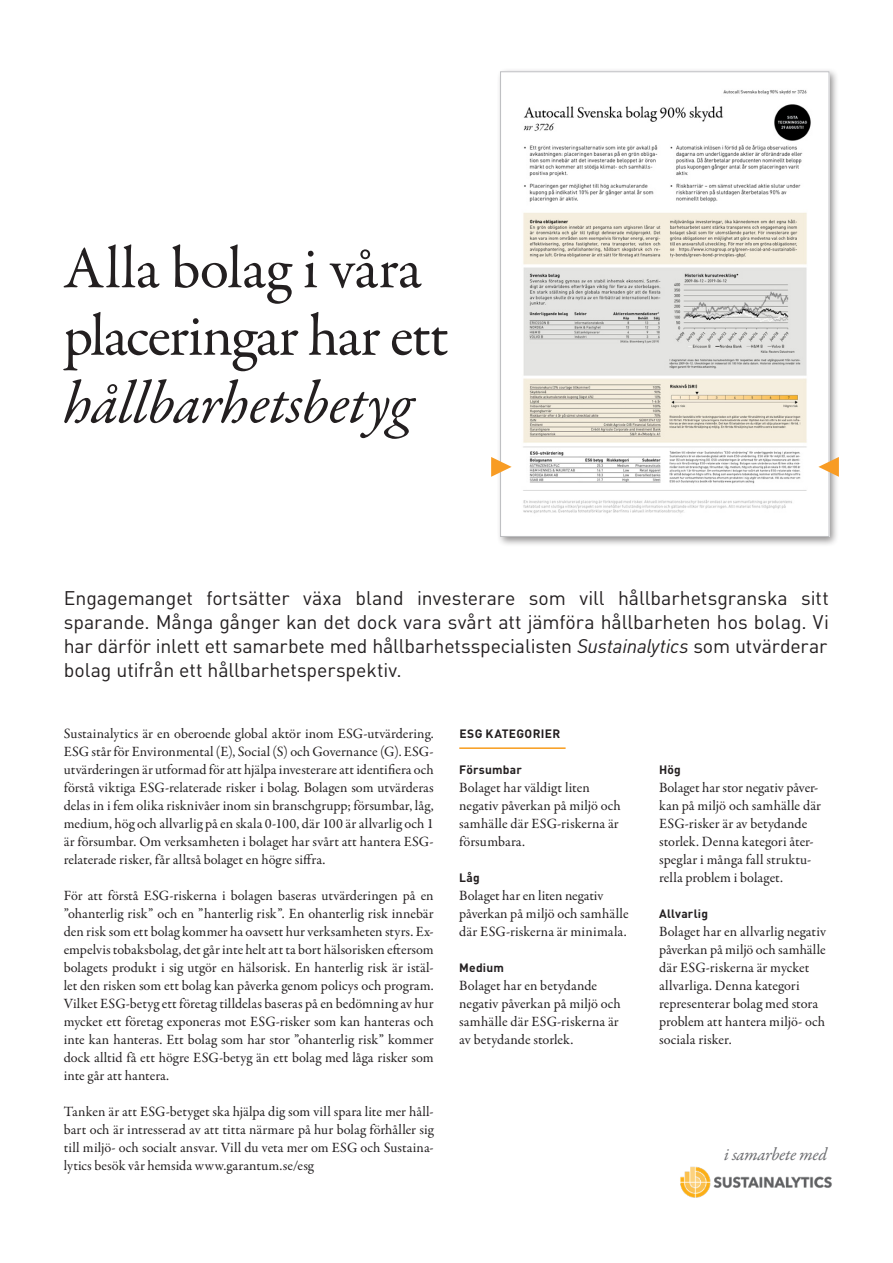
<style>
.page{position:relative;width:893px;height:1263px;background:#fff}
.page>*{position:absolute;margin:0;border:0;box-sizing:border-box;transform-origin:0 0}
.t1{font:60px "Garamond Premr Pro";letter-spacing:-.02em;color:#231f20}
.t2{font:italic 60px "Garamond Premr Pro";letter-spacing:-.015em;color:#231f20}
.t3{font:19.5px/24px "DINOT";color:#231f20;text-align:justify}
.t4{font:italic 18px "Garamond Premr Pro";letter-spacing:-.015em;color:#6c6d70}
.t5{font:14.25px/18px "Garamond Premr Pro";letter-spacing:.005em;color:#231f20}
.t6{font:700 12px "DINOT";letter-spacing:.02em;color:#231f20}
.s1{font-style:italic}
</style>
<div class="page">
<div style="left:497px;top:68px;width:342px;height:479px;background:#231f20;opacity:.5"></div>
<img style="left:502px;top:74px;width:325px;height:461px">
<div style="left:500px;top:72px;width:329px;height:465px;border:1px solid #bcbdc0"></div>
<svg style="left:818px;top:457px;width:21px;height:20px"></svg>
<svg style="left:491px;top:457px;width:21px;height:20px"></svg>
<hr style="left:459px;top:747px;width:107px;height:2px;background:#f89c1c">
<img style="left:680px;top:1166px;width:152px;height:32px">
<p class="t1" style="left:63px;top:232px;width:359px">Alla bolag i våra</p>
<p class="t1" style="left:63px;top:300px;width:387px">placeringar har ett</p>
<p class="t2" style="left:63px;top:365px;width:351px">hållbarhetsbetyg</p>
<p class="t3" style="left:64px;top:585px;width:767px">Engagemanget fortsätter växa bland investerare som vill hållbarhetsgranska sitt sparande. Många gånger kan det dock vara svårt att jämföra hållbarheten hos bolag. Vi har därför inlett ett samarbete med hållbarhetsspecialisten <span class="s1">Sustainalytics</span> som utvärderar bolag utifrån ett hållbarhetsperspektiv.</p>
<p class="t5" style="left:64px;top:725px;width:371px;text-align:justify">Sustainalytics är en oberoende global aktör inom ESG-utvärdering.<br>ESG står för Environmental (E), Social (S) och Governance (G). ESG&shy;utvärderingen är utformad för att hjälpa investerare att identifiera och förstå viktiga ESG-relaterade risker i bolag. Bolagen som utvärderas delas in i fem olika risknivåer inom sin branschgrupp; försumbar, låg, medium, hög och allvarlig på en skala 0-100, där 100 är allvarlig och 1 är försumbar. Om verksamheten i bolaget har svårt att hantera ESG&shy;relaterade risker, får alltså bolaget en högre siffra.</p>
<p class="t5" style="left:64px;top:887px;width:371px;text-align:justify">För att förstå ESG-riskerna i bolagen baseras utvärderingen på en ”ohanterlig risk” och en ”hanterlig risk”. En ohanterlig risk innebär den risk som ett bolag kommer ha oavsett hur verksamheten styrs. Ex&shy;empelvis tobaksbolag, det går inte helt att ta bort hälsorisken eftersom bolagets produkt i sig utgör en hälsorisk. En hanterlig risk är istäl&shy;let den risken som ett bolag kan påverka genom policys och program.<br>Vilket ESG-betyg ett företag tilldelas baseras på en bedömning av hur mycket ett företag exponeras mot ESG-risker som kan hanteras och inte kan hanteras. Ett bolag som har stor ”ohanterlig risk” kommer dock alltid få ett högre ESG-betyg än ett bolag med låga risker som inte går att hantera.</p>
<p class="t5" style="left:64px;top:1103px;width:371px;text-align:justify">Tanken är att ESG-betyget ska hjälpa dig som vill spara lite mer håll&shy;bart och är intresserad av att titta närmare på hur bolag förhåller sig till miljö- och socialt ansvar. Vill du veta mer om ESG och Sustaina&shy;lytics besök vår hemsida www.garantum.se/esg</p>
<p class="t6" style="left:459px;top:726px;width:102px">ESG KATEGORIER</p>
<p class="t6" style="left:459px;top:762px;width:64px">Försumbar</p>
<p class="t5" style="left:459px;top:779px;width:163px">Bolaget har väldigt liten negativ påverkan på miljö och samhälle där ESG-riskerna är försumbara.</p>
<p class="t6" style="left:459px;top:870px;width:22px">Låg</p>
<p class="t5" style="left:459px;top:887px;width:171px">Bolaget har en liten negativ påverkan på miljö och samhälle där ESG-riskerna är minimala.</p>
<p class="t6" style="left:459px;top:960px;width:46px">Medium</p>
<p class="t5" style="left:459px;top:977px;width:163px">Bolaget har en betydande negativ påverkan på miljö och samhälle där ESG-riskerna är av betydande storlek.</p>
<p class="t6" style="left:659px;top:762px;width:23px">Hög</p>
<p class="t5" style="left:659px;top:779px;width:163px">Bolaget har stor negativ påver&shy;kan på miljö och samhälle där<br>ESG-risker är av betydande storlek. Denna kategori åter&shy;speglar i många fall struktu&shy;rella problem i bolaget.</p>
<p class="t6" style="left:659px;top:906px;width:50px">Allvarlig</p>
<p class="t5" style="left:659px;top:923px;width:168px">Bolaget har en allvarlig negativ påverkan på miljö och samhälle där ESG-riskerna är mycket allvarliga. Denna kategori representerar bolag med stora problem att hantera miljö- och sociala risker.</p>
<p class="t4" style="left:724px;top:1142px;width:105px">i samarbete med</p>
</div>
